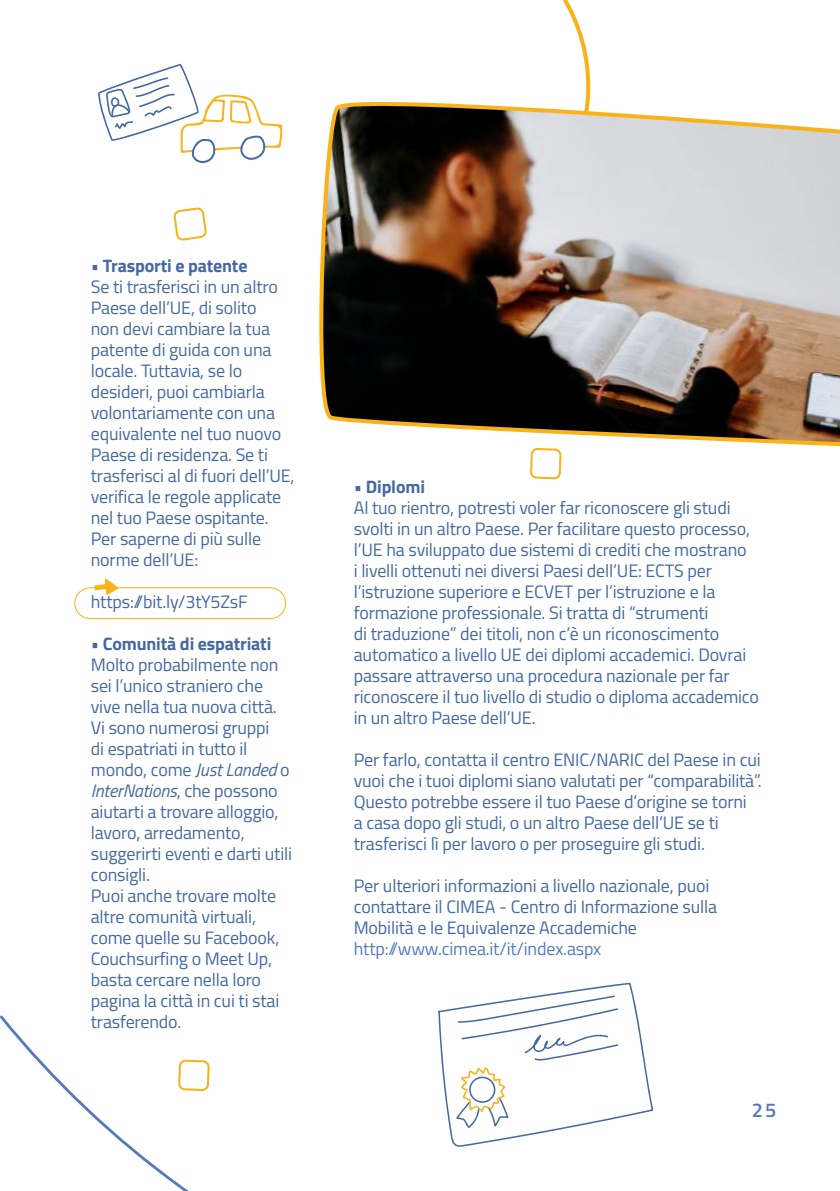
<style>
.page{position:relative;width:840px;height:1191px;background:#fff}
.page>*{position:absolute;margin:0;border:0;box-sizing:border-box;transform-origin:0 0}
.t1{font:600 20px "Titillium Web";color:#5779bb}
.t2{font:18px/21px "Titillium";letter-spacing:-.01em;color:#4569a1}
.t3{font:18px "Titillium";letter-spacing:-.01em;color:#557bbc}
.s1{font-family:"Titillium Web"}
.s2{font-weight:700}
.s3{font-style:italic}
</style>
<div class="page">
<svg style="left:94px;top:578px;width:24px;height:17px"></svg>
<div style="left:74px;top:587px;width:212px;height:32px;border:1px solid #f9b217;border-radius:15px"></div>
<img style="left:319px;top:0;width:520px;height:445px">
<svg style="left:98px;top:64px;width:184px;height:99px"></svg>
<svg style="left:0;top:1015px;width:654px;height:176px"></svg>
<svg style="left:437px;top:982px;width:216px;height:165px"></svg>
<svg style="left:174px;top:208px;width:32px;height:32px"></svg>
<svg style="left:178px;top:1058px;width:32px;height:34px"></svg>
<svg style="left:530px;top:448px;width:31px;height:32px"></svg>
<p class="t2" style="left:91px;top:254px;width:205px"><span class="s1">•</span> <span class="s2">Trasporti e patente<br></span>Se ti trasferisci in un altro<br>Paese dell’UE, di solito<br>non devi cambiare la tua patente di guida con una locale. Tuttavia, se lo desideri, puoi cambiarla volontariamente con una equivalente nel tuo nuovo<br>Paese di residenza. Se ti trasferisci al di fuori dell’UE, verifica le regole applicate nel tuo Paese ospitante.<br>Per saperne di più sulle norme dell’UE:</p>
<p class="t2" style="left:91px;top:590px;width:158px">https://bit.ly/3tY5ZsF</p>
<p class="t2" style="left:91px;top:632px;width:203px"><span class="s1">•</span> <span class="s2">Comunità di espatriati<br></span>Molto probabilmente non sei l’unico straniero che vive nella tua nuova città.<br>Vi sono numerosi gruppi<br>di espatriati in tutto il mondo, come <span class="s3">Just Landed</span> o<br><span class="s3">InterNations</span>, che possono aiutarti a trovare alloggio, lavoro, arredamento, suggerirti eventi e darti utili consigli.<br>Puoi anche trovare molte altre comunità virtuali, come quelle su Facebook,<br>Couchsurfing o Meet Up, basta cercare nella loro pagina la città in cui ti stai trasferendo.</p>
<p class="t2" style="left:353px;top:475px;width:406px"><span class="s1">•</span> <span class="s2">Diplomi<br></span>Al tuo rientro, potresti voler far riconoscere gli studi svolti in un altro Paese. Per facilitare questo processo, l’UE ha sviluppato due sistemi di crediti che mostrano<br>i livelli ottenuti nei diversi Paesi dell’UE: ECTS per l’istruzione superiore e ECVET per l’istruzione e la formazione professionale. Si tratta di “strumenti<br>di traduzione” dei titoli, non c’è un riconoscimento automatico a livello UE dei diplomi accademici. Dovrai passare attraverso una procedura nazionale per far riconoscere il tuo livello di studio o diploma accademico in un altro Paese dell’UE.</p>
<p class="t2" style="left:353px;top:748px;width:409px">Per farlo, contatta il centro ENIC/NARIC del Paese in cui vuoi che i tuoi diplomi siano valutati per “comparabilità”.<br>Questo potrebbe essere il tuo Paese d’origine se torni<br>a casa dopo gli studi, o un altro Paese dell’UE se ti trasferisci lì per lavoro o per proseguire gli studi.</p>
<p class="t2" style="left:353px;top:874px;width:364px">Per ulteriori informazioni a livello nazionale, puoi contattare il CIMEA - Centro di Informazione sulla<br>Mobilità e le Equivalenze Accademiche</p>
<p class="t3" style="left:353px;top:935px;width:249px">http://www.cimea.it/it/index.aspx</p>
<p class="t1" style="left:751px;top:1095px;width:26px">25</p>
</div>
